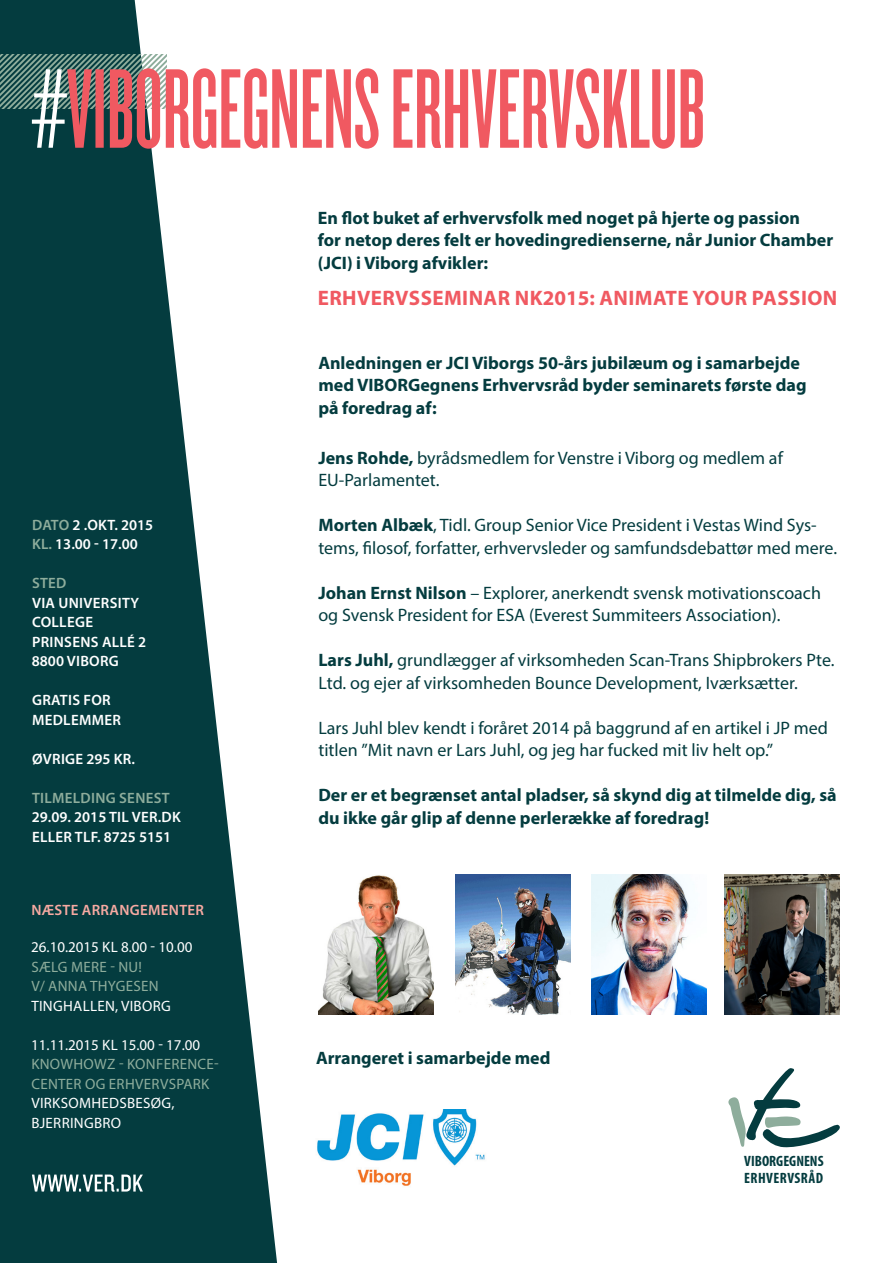
<style>
.page{position:relative;width:893px;height:1263px;background:#fff}
.page>*{position:absolute;margin:0;border:0;box-sizing:border-box;transform-origin:0 0}
.Beskrivelse{font:700 21px "Myriad Pro";letter-spacing:.02em;color:#f05961}
.Beskrivelse-2{font:18px/22.5px "Myriad Pro";color:#043c3f}
.Beskrivelse-3{font:700 18px/22.5px "Myriad Pro";color:#043c3f}
.Dato{font:600 15px/19.5px "Myriad Pro";letter-spacing:.02em;color:#fff}
.Arrangementer{font:15px "Myriad Pro";letter-spacing:.02em;color:#8ead9c}
.Arrangementer-2{font:15px "Myriad Pro";color:#fff}
.Arrangementer-3{font:15px "Myriad Pro";letter-spacing:.02em;color:#fff}
.Arrangementer-4{font:600 15px "Myriad Pro";letter-spacing:.02em;color:#f8aaa2}
.Dato-2{font:600 15px "Myriad Pro";letter-spacing:.02em;color:#8ead9c}
.Arrangementer-5{font:600 15px "Myriad Pro";color:#fff}
.Beskrivelse-4{font:700 condensed 15px "Myriad Pro";color:#043c3f}
.Beskrivelse-5{font:700 condensed 15px "Myriad Pro";letter-spacing:.03em;color:#043c3f}
.s1{color:#8ead9c}
.s2{font-weight:700}
</style>
<div class="page">
<svg style="left:0;top:0;width:277px;height:1263px;fill:#043c3f"></svg>
<svg style="left:67px;top:68px;width:636px;height:81px"></svg>
<svg style="left:0;top:54px;width:166px;height:94px;background:#7c6f6f"></svg>
<svg style="left:32px;top:1174px;width:111px;height:18px"></svg>
<svg style="left:728px;top:1068px;width:112px;height:79px"></svg>
<img style="left:274px;top:1109px;width:211px;height:84px">
<img style="left:318px;top:875px;width:116px;height:139px">
<img style="left:455px;top:875px;width:115px;height:139px">
<img style="left:591px;top:875px;width:115px;height:139px">
<img style="left:724px;top:875px;width:116px;height:139px">
<p class="Arrangementer-5" style="left:32px;top:515px;width:123px"><span class="s1">DATO</span> 2 .OKT. 2015</p>
<p class="Dato" style="left:32px;top:534px;width:107px"><span class="s1">KL.</span> 13.00 - 17.00</p>
<p class="Dato" style="left:32px;top:573px;width:109px"><span class="s1">STED<br></span>VIA UNIVERSITY</p>
<p class="Dato" style="left:32px;top:612px;width:63px">COLLEGE</p>
<p class="Dato" style="left:32px;top:632px;width:116px">PRINSENS ALLÉ 2</p>
<p class="Dato" style="left:32px;top:651px;width:89px">8800 VIBORG</p>
<p class="Dato" style="left:32px;top:690px;width:80px">GRATIS FOR</p>
<p class="Dato" style="left:32px;top:710px;width:90px">MEDLEMMER</p>
<p class="Dato" style="left:32px;top:749px;width:105px">ØVRIGE 295 KR.</p>
<p class="Dato-2" style="left:32px;top:788px;width:139px">TILMELDING SENEST</p>
<p class="Dato" style="left:32px;top:807px;width:150px">29.09. 2015 TIL VER.DK</p>
<p class="Dato" style="left:32px;top:827px;width:141px">ELLER TLF. 8725 5151</p>
<p class="Arrangementer-4" style="left:31px;top:900px;width:174px">NÆSTE ARRANGEMENTER</p>
<p class="Arrangementer-2" style="left:31px;top:938px;width:163px">26.10.2015 KL 8.00 - 10.00</p>
<p class="Arrangementer" style="left:31px;top:958px;width:112px">SÆLG MERE - NU!</p>
<p class="Arrangementer" style="left:31px;top:977px;width:129px">V/ ANNA THYGESEN</p>
<p class="Arrangementer-3" style="left:31px;top:997px;width:141px">TINGHALLEN, VIBORG</p>
<p class="Arrangementer-2" style="left:31px;top:1036px;width:170px">11.11.2015 KL 15.00 - 17.00</p>
<p class="Arrangementer" style="left:31px;top:1055px;width:189px">KNOWHOWZ - KONFERENCE-</p>
<p class="Arrangementer" style="left:31px;top:1075px;width:180px">CENTER OG ERHVERVSPARK</p>
<p class="Arrangementer-3" style="left:31px;top:1094px;width:145px">VIRKSOMHEDSBESØG,</p>
<p class="Arrangementer-3" style="left:31px;top:1114px;width:91px">BJERRINGBRO</p>
<p class="Beskrivelse-3" style="left:318px;top:206px;width:517px">En flot buket af erhvervsfolk med noget på hjerte og passion<br>for netop deres felt er hovedingredienserne, når Junior Chamber (JCI) i Viborg afvikler:</p>
<p class="Beskrivelse" style="left:318px;top:284px;width:521px">ERHVERVSSEMINAR NK2015: ANIMATE YOUR PASSION</p>
<p class="Beskrivelse-3" style="left:318px;top:351px;width:483px">Anledningen er JCI Viborgs 50-års jubilæum og i samarbejde</p>
<p class="Beskrivelse-3" style="left:318px;top:373px;width:490px">med VIBORGegnens Erhvervsråd byder seminarets første dag</p>
<p class="Beskrivelse-3" style="left:318px;top:396px;width:120px">på foredrag af:</p>
<p class="Beskrivelse-2" style="left:318px;top:446px;width:466px"><span class="s2">Jens Rohde,</span> byrådsmedlem for Venstre i Viborg og medlem af<br>EU-Parlamentet.</p>
<p class="Beskrivelse-2" style="left:318px;top:514px;width:520px"><span class="s2">Morten Albæk</span>, Tidl. Group Senior Vice President i Vestas Wind Sys&shy;tems, filosof, forfatter, erhvervsleder og samfundsdebattør med mere.</p>
<p class="Beskrivelse-2" style="left:318px;top:581px;width:504px"><span class="s2">Johan Ernst Nilson</span> – Explorer, anerkendt svensk motivationscoach og Svensk President for ESA (Everest Summiteers Association).</p>
<p class="Beskrivelse-2" style="left:318px;top:649px;width:518px"><span class="s2">Lars Juhl,</span> grundlægger af virksomheden Scan-Trans Shipbrokers Pte.<br>Ltd. og ejer af virksomheden Bounce Development, Iværksætter.</p>
<p class="Beskrivelse-2" style="left:318px;top:716px;width:511px">Lars Juhl blev kendt i foråret 2014 på baggrund af en artikel i JP med titlen ”Mit navn er Lars Juhl, og jeg har fucked mit liv helt op.”</p>
<p class="Beskrivelse-3" style="left:318px;top:783px;width:520px">Der er et begrænset antal pladser, så skynd dig at tilmelde dig, så du ikke går glip af denne perlerække af foredrag!</p>
<p class="Beskrivelse-3" style="left:316px;top:1046px;width:236px">Arrangeret i samarbejde med</p>
<p class="Beskrivelse-4" style="left:744px;top:1152px;width:81px">VIBORGEGNENS</p>
<p class="Beskrivelse-5" style="left:744px;top:1168px;width:80px">ERHVERVSRÅD</p>
</div>
